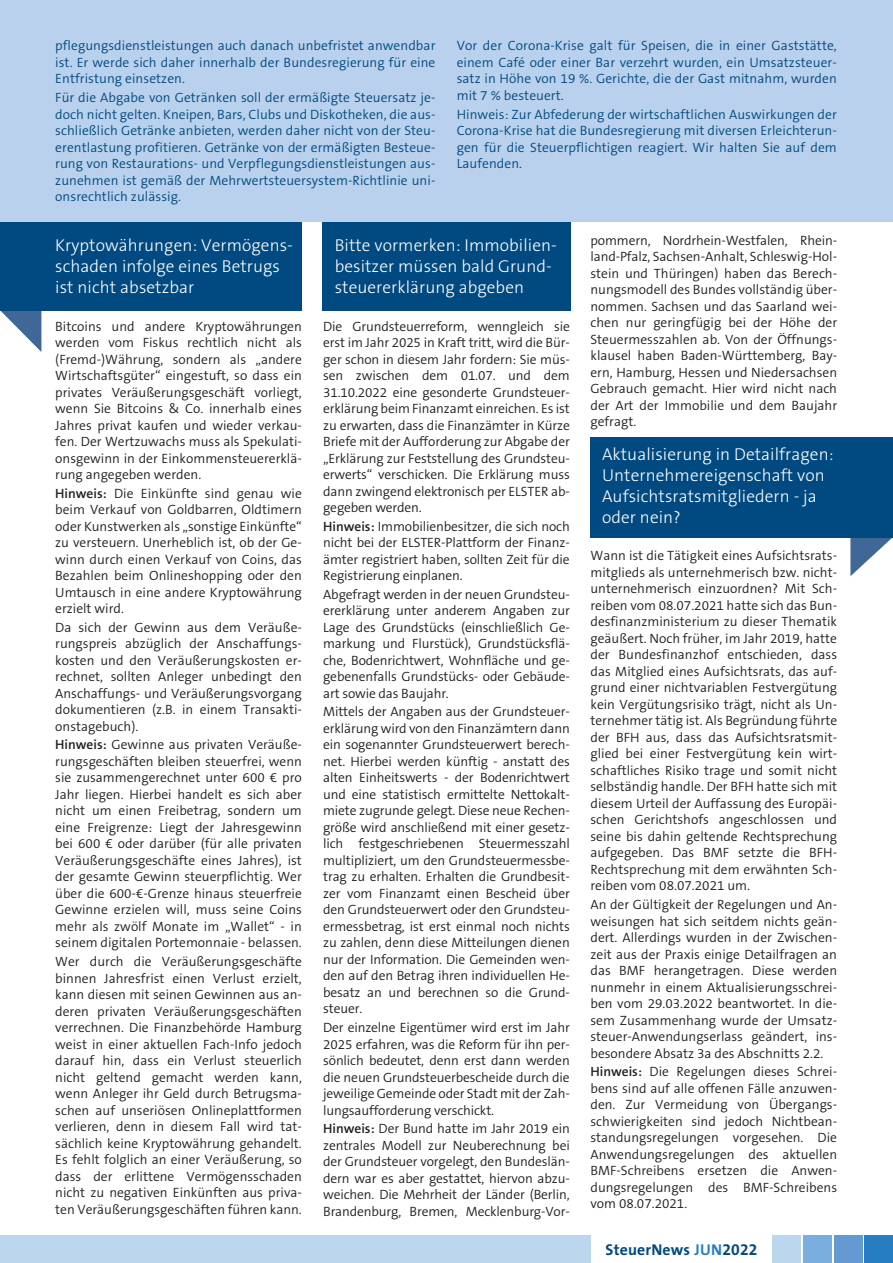
<style>
.page{position:relative;width:893px;height:1263px;background:#fff}
.page>*{position:absolute;margin:0;border:0;box-sizing:border-box;transform-origin:0 0}
.t1{font:300 17.25px/21px "The Sans B Plus W3";letter-spacing:.005em;color:#fff}
.t2{font:700 15.75px "The Sans B Plus W7";letter-spacing:.01em;color:#014a81}
.t3{font:300 13.5px/16.5px "The Sans B Plus W4";color:#231f20;text-align:justify}
.t4{font:300 13.5px/16.5px "The Sans B Plus W4";letter-spacing:.005em;color:#014a81;text-align:justify}
.s1{font-family:"The Sans B Plus W6";font-weight:600}
.s2{color:#277dc1}
</style>
<div class="page">
<svg style="left:0;top:310px;width:41px;height:42px"></svg>
<div style="left:0;top:221px;width:302px;height:89px;background:#014a81"></div>
<div style="left:322px;top:222px;width:248px;height:88px;background:#014a81"></div>
<div style="left:0;top:1236px;width:591px;height:27px;background:#bcd6ee"></div>
<div style="left:834px;top:1236px;width:29px;height:27px;background:#6599d1"></div>
<div style="left:864px;top:1236px;width:29px;height:27px;background:#277dc1"></div>
<div style="left:803px;top:1236px;width:29px;height:27px;background:#79aede"></div>
<div style="left:772px;top:1236px;width:29px;height:27px;background:#bcd6ee"></div>
<svg style="left:850px;top:537px;width:43px;height:39px"></svg>
<div style="left:591px;top:437px;width:302px;height:100px;background:#014a81"></div>
<div style="left:0;top:0;width:893px;height:221px;background:#b9d1ec"></div>
<p class="t4" style="left:55px;top:38px;width:382px">pflegungsdienstleistungen auch danach unbefristet anwendbar ist. Er werde sich daher innerhalb der Bundesregierung für eine Entfristung einsetzen.</p>
<p class="t4" style="left:55px;top:89px;width:382px">Für die Abgabe von Getränken soll der ermäßigte Steuersatz je&shy;doch nicht gelten. Kneipen, Bars, Clubs und Diskotheken, die aus&shy;schließlich Getränke anbieten, werden daher nicht von der Steu&shy;erentlastung profitieren. Getränke von der ermäßigten Besteue&shy;rung von Restaurations- und Verpflegungsdienstleistungen aus&shy;zunehmen ist gemäß der Mehrwertsteuersystem-Richtlinie uni&shy;onsrechtlich zulässig.</p>
<p class="t4" style="left:457px;top:38px;width:382px">Vor der Corona-Krise galt für Speisen, die in einer Gaststätte, einem Café oder einer Bar verzehrt wurden, ein Umsatzsteuer&shy;satz in Höhe von 19 %. Gerichte, die der Gast mitnahm, wurden mit 7 % besteuert.</p>
<p class="t4" style="left:457px;top:106px;width:382px">Hinweis: Zur Abfederung der wirtschaftlichen Auswirkungen der Corona-Krise hat die Bundesregierung mit diversen Erleichterun&shy;gen für die Steuerpflichtigen reagiert. Wir halten Sie auf dem Laufenden.</p>
<p class="t1" style="left:55px;top:235px;width:239px">Kryptowährungen: Vermögens&shy;schaden infolge eines Betrugs ist nicht absetzbar</p>
<p class="t3" style="left:55px;top:318px;width:248px">Bitcoins und andere Kryptowährungen werden vom Fiskus rechtlich nicht als (Fremd-)Währung, sondern als „andere Wirtschaftsgüter“ eingestuft, so dass ein privates Veräußerungsgeschäft vorliegt, wenn Sie Bitcoins &amp; Co. innerhalb eines Jahres privat kaufen und wieder verkau&shy;fen. Der Wertzuwachs muss als Spekulati&shy;onsgewinn in der Einkommensteuererklä&shy;rung angegeben werden.</p>
<p class="t3" style="left:55px;top:485px;width:248px"><span class="s1">Hinweis:</span> Die Einkünfte sind genau wie beim Verkauf von Goldbarren, Oldtimern oder Kunstwerken als „sonstige Einkünfte“ zu versteuern. Unerheblich ist, ob der Ge&shy;winn durch einen Verkauf von Coins, das Bezahlen beim Onlineshopping oder den Umtausch in eine andere Kryptowährung erzielt wird.</p>
<p class="t3" style="left:55px;top:619px;width:248px">Da sich der Gewinn aus dem Veräuße&shy;rungspreis abzüglich der Anschaffungs&shy;kosten und den Veräußerungskosten er&shy;rechnet, sollten Anleger unbedingt den Anschaffungs- und Veräußerungsvorgang dokumentieren (z.B. in einem Transakti&shy;onstagebuch).</p>
<p class="t3" style="left:55px;top:737px;width:248px"><span class="s1">Hinweis:</span> Gewinne aus privaten Veräuße&shy;rungsgeschäften bleiben steuerfrei, wenn sie zusammengerechnet unter 600 € pro Jahr liegen. Hierbei handelt es sich aber nicht um einen Freibetrag, sondern um eine Freigrenze: Liegt der Jahresgewinn bei 600 € oder darüber (für alle privaten Veräußerungsgeschäfte eines Jahres), ist der gesamte Gewinn steuerpflichtig. Wer über die 600-€-Grenze hinaus steuerfreie Gewinne erzielen will, muss seine Coins mehr als zwölf Monate im „Wallet“ - in seinem digitalen Portemonnaie - belassen.</p>
<p class="t3" style="left:55px;top:953px;width:248px">Wer durch die Veräußerungsgeschäfte binnen Jahresfrist einen Verlust erzielt, kann diesen mit seinen Gewinnen aus an&shy;deren privaten Veräußerungsgeschäften verrechnen. Die Finanzbehörde Hamburg weist in einer aktuellen Fach-Info jedoch darauf hin, dass ein Verlust steuerlich nicht geltend gemacht werden kann, wenn Anleger ihr Geld durch Betrugsma&shy;schen auf unseriösen Onlineplattformen verlieren, denn in diesem Fall wird tat&shy;sächlich keine Kryptowährung gehandelt.<br>Es fehlt folglich an einer Veräußerung, so dass der erlittene Vermögensschaden nicht zu negativen Einkünften aus priva&shy;ten Veräußerungsgeschäften führen kann.</p>
<p class="t1" style="left:335px;top:235px;width:224px">Bitte vormerken: Immobilien&shy;besitzer müssen bald Grund&shy;steuererklärung abgeben</p>
<p class="t3" style="left:323px;top:318px;width:248px">Die Grundsteuerreform, wenngleich sie erst im Jahr 2025 in Kraft tritt, wird die Bür&shy;ger schon in diesem Jahr fordern: Sie müs&shy;sen zwischen dem 01.07. und dem 31.10.2022 eine gesonderte Grundsteuer&shy;erklärung beim Finanzamt einreichen. Es ist zu erwarten, dass die Finanzämter in Kürze Briefe mit der Aufforderung zur Abgabe der „Erklärung zur Feststellung des Grundsteu&shy;erwerts“ verschicken. Die Erklärung muss dann zwingend elektronisch per ELSTER ab&shy;gegeben werden.</p>
<p class="t3" style="left:323px;top:518px;width:248px"><span class="s1">Hinweis:</span> Immobilienbesitzer, die sich noch nicht bei der ELSTER-Plattform der Finanz&shy;ämter registriert haben, sollten Zeit für die Registrierung einplanen.</p>
<p class="t3" style="left:323px;top:586px;width:248px">Abgefragt werden in der neuen Grundsteu&shy;ererklärung unter anderem Angaben zur Lage des Grundstücks (einschließlich Ge&shy;markung und Flurstück), Grundstücksflä&shy;che, Bodenrichtwert, Wohnfläche und ge&shy;gebenenfalls Grundstücks- oder Gebäude&shy;art sowie das Baujahr.</p>
<p class="t3" style="left:323px;top:704px;width:248px">Mittels der Angaben aus der Grundsteuer&shy;erklärung wird von den Finanzämtern dann ein sogenannter Grundsteuerwert berech&shy;net. Hierbei werden künftig - anstatt des alten Einheitswerts - der Bodenrichtwert und eine statistisch ermittelte Nettokalt&shy;miete zugrunde gelegt. Diese neue Rechen&shy;größe wird anschließend mit einer gesetz&shy;lich festgeschriebenen Steuermesszahl multipliziert, um den Grundsteuermessbe&shy;trag zu erhalten. Erhalten die Grundbesit&shy;zer vom Finanzamt einen Bescheid über den Grundsteuerwert oder den Grundsteu&shy;ermessbetrag, ist erst einmal noch nichts zu zahlen, denn diese Mitteilungen dienen nur der Information. Die Gemeinden wen&shy;den auf den Betrag ihren individuellen He&shy;besatz an und berechnen so die Grund&shy;steuer.</p>
<p class="t3" style="left:323px;top:1019px;width:248px">Der einzelne Eigentümer wird erst im Jahr 2025 erfahren, was die Reform für ihn per&shy;sönlich bedeutet, denn erst dann werden die neuen Grundsteuerbescheide durch die jeweilige Gemeinde oder Stadt mit der Zah&shy;lungsaufforderung verschickt.</p>
<p class="t3" style="left:323px;top:1120px;width:248px"><span class="s1">Hinweis:</span> Der Bund hatte im Jahr 2019 ein zentrales Modell zur Neuberechnung bei der Grundsteuer vorgelegt, den Bundeslän&shy;dern war es aber gestattet, hiervon abzu&shy;weichen. Die Mehrheit der Länder (Berlin, Brandenburg, Bremen, Mecklenburg-Vor-</p>
<p class="t3" style="left:590px;top:232px;width:248px">pommern, Nordrhein-Westfalen, Rhein&shy;land-Pfalz, Sachsen-Anhalt, Schleswig-Hol&shy;stein und Thüringen) haben das Berech&shy;nungsmodell des Bundes vollständig über&shy;nommen. Sachsen und das Saarland wei&shy;chen nur geringfügig bei der Höhe der Steuermesszahlen ab. Von der Öffnungs&shy;klausel haben Baden-Württemberg, Bay&shy;ern, Hamburg, Hessen und Niedersachsen Gebrauch gemacht. Hier wird nicht nach der Art der Immobilie und dem Baujahr gefragt.</p>
<p class="t1" style="left:602px;top:444px;width:233px">Aktualisierung in Detailfragen:<br>Unternehmereigenschaft von<br>Aufsichtsratsmitgliedern - ja oder nein?</p>
<p class="t3" style="left:590px;top:548px;width:248px">Wann ist die Tätigkeit eines Aufsichtsrats&shy;mitglieds als unternehmerisch bzw. nicht&shy;unternehmerisch einzuordnen? Mit Sch&shy;reiben vom 08.07.2021 hatte sich das Bun&shy;desfinanzministerium zu dieser Thematik geäußert. Noch früher, im Jahr 2019, hatte der Bundesfinanzhof entschieden, dass das Mitglied eines Aufsichtsrats, das auf&shy;grund einer nichtvariablen Festvergütung kein Vergütungsrisiko trägt, nicht als Un&shy;ternehmer tätig ist. Als Begründung führte der BFH aus, dass das Aufsichtsratsmit&shy;glied bei einer Festvergütung kein wirt&shy;schaftliches Risiko trage und somit nicht selbständig handle. Der BFH hatte sich mit diesem Urteil der Auffassung des Europäi&shy;schen Gerichtshofs angeschlossen und seine bis dahin geltende Rechtsprechung aufgegeben. Das BMF setzte die BFH-Rechtsprechung mit dem erwähnten Sch&shy;reiben vom 08.07.2021 um.</p>
<p class="t3" style="left:590px;top:896px;width:248px">An der Gültigkeit der Regelungen und An&shy;weisungen hat sich seitdem nichts geän&shy;dert. Allerdings wurden in der Zwischen&shy;zeit aus der Praxis einige Detailfragen an das BMF herangetragen. Diese werden nunmehr in einem Aktualisierungsschrei&shy;ben vom 29.03.2022 beantwortet. In die&shy;sem Zusammenhang wurde der Umsatz&shy;steuer-Anwendungserlass geändert, ins&shy;besondere Absatz 3a des Abschnitts 2.2.</p>
<p class="t3" style="left:590px;top:1063px;width:248px"><span class="s1">Hinweis:</span> Die Regelungen dieses Schrei&shy;bens sind auf alle offenen Fälle anzuwen&shy;den. Zur Vermeidung von Übergangs&shy;schwierigkeiten sind jedoch Nichtbean&shy;standungsregelungen vorgesehen. Die Anwendungsregelungen des aktuellen BMF-Schreibens ersetzen die Anwen&shy;dungsregelungen des BMF-Schreibens vom 08.07.2021.</p>
<p class="t2" style="left:606px;top:1239px;width:153px">SteuerNews <span class="s2">JUN</span>2022</p>
</div>
